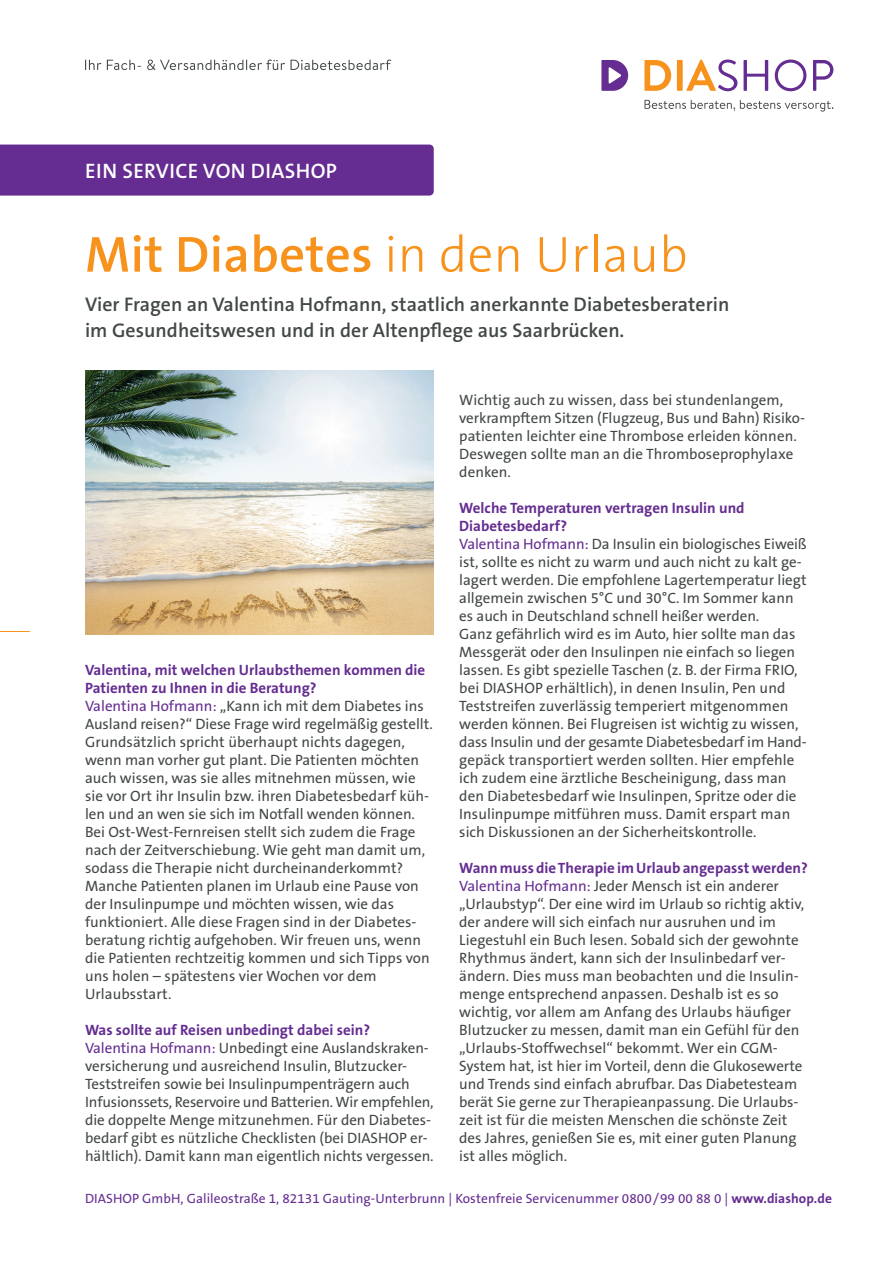
<style>
.page{position:relative;width:893px;height:1263px;background:#fff}
.page>*{position:absolute;margin:0;border:0;box-sizing:border-box;transform-origin:0 0}
.t1{font:600 51px "The Sans B W6";letter-spacing:.005em;color:#f7931d}
.t2{font:600 21px "The Sans B W6";letter-spacing:.02em;color:#fff}
.t3{font:600 19.8px/25.5px "The Sans B W6";letter-spacing:.005em;color:#424846}
.t4{font:15px/18px "The Sans B5 Plain";color:#424846}
.t5{font:700 15px/18px "The Sans B7";color:#652d91}
.t6{font:13.5px "The Sans B5 Plain";letter-spacing:.005em;color:#652d91}
.s1{font-family:"The Sans B W3";font-weight:300}
.s2{color:#652d91}
.s3{font-family:"The Sans B7";font-weight:700}
</style>
<div class="page">
<div style="left:0;top:145px;width:434px;height:51px;background:#652d91"></div>
<img style="left:85px;top:371px;width:349px;height:264px">
<svg style="left:644px;top:60px;width:27px;height:31px"></svg>
<div style="left:677px;top:60px;width:6px;height:31px;background:#f7931d"></div>
<svg style="left:686px;top:60px;width:51px;height:31px"></svg>
<svg style="left:744px;top:60px;width:24px;height:31px"></svg>
<svg style="left:775px;top:60px;width:31px;height:31px"></svg>
<svg style="left:813px;top:60px;width:20px;height:31px"></svg>
<svg style="left:644px;top:100px;width:189px;height:12px"></svg>
<svg style="left:601px;top:60px;width:27px;height:31px"></svg>
<svg style="left:85px;top:60px;width:306px;height:10px"></svg>
<hr style="left:0;top:631px;width:30px;height:1px;background:#f7931d">
<h2 class="t2" style="left:85px;top:157px;width:253px">EIN SERVICE VON DIASHOP</h2>
<h1 class="t1" style="left:85px;top:222px;width:604px">Mit Diabetes <span class="s1">in den Urlaub</span></h1>
<h3 class="t3" style="left:85px;top:292px;width:646px">Vier Fragen an Valentina Hofmann, staatlich anerkannte Diabetesberaterin im Gesundheitswesen und in der Altenpflege aus Saarbrücken.</h3>
<p class="t5" style="left:85px;top:661px;width:342px">Valentina, mit welchen Urlaubsthemen kommen die<br>Patienten zu Ihnen in die Beratung?</p>
<p class="t4" style="left:85px;top:697px;width:349px"><span class="s2">Valentina Hofmann:</span> „Kann ich mit dem Diabetes ins Ausland reisen?“ Diese Frage wird regelmäßig gestellt.<br>Grundsätzlich spricht überhaupt nichts dagegen, wenn man vorher gut plant. Die Patienten möchten auch wissen, was sie alles mitnehmen müssen, wie sie vor Ort ihr Insulin bzw. ihren Diabetesbedarf küh&shy;len und an wen sie sich im Notfall wenden können.<br>Bei Ost-West-Fernreisen stellt sich zudem die Frage nach der Zeitverschiebung. Wie geht man damit um, sodass die Therapie nicht durcheinanderkommt?<br>Manche Patienten planen im Urlaub eine Pause von der Insulinpumpe und möchten wissen, wie das funktioniert. Alle diese Fragen sind in der Diabetes&shy;beratung richtig aufgehoben. Wir freuen uns, wenn die Patienten rechtzeitig kommen und sich Tipps von uns holen – spätestens vier Wochen vor dem Urlaubsstart.</p>
<p class="t5" style="left:85px;top:1021px;width:287px">Was sollte auf Reisen unbedingt dabei sein?</p>
<p class="t4" style="left:85px;top:1039px;width:350px"><span class="s2">Valentina Hofmann:</span> Unbedingt eine Auslandskraken&shy;versicherung und ausreichend Insulin, Blutzucker-Teststreifen sowie bei Insulinpumpenträgern auch Infusionssets, Reservoire und Batterien. Wir empfehlen, die doppelte Menge mitzunehmen. Für den Diabetes&shy;bedarf gibt es nützliche Checklisten (bei DIASHOP er&shy;hältlich). Damit kann man eigentlich nichts vergessen.</p>
<p class="t4" style="left:459px;top:391px;width:347px">Wichtig auch zu wissen, dass bei stundenlangem, verkrampftem Sitzen (Flugzeug, Bus und Bahn) Risiko&shy;patienten leichter eine Thrombose erleiden können.<br>Deswegen sollte man an die Thromboseprophylaxe denken.</p>
<p class="t5" style="left:459px;top:499px;width:287px">Welche Temperaturen vertragen Insulin und<br>Diabetesbedarf?</p>
<p class="t4" style="left:459px;top:535px;width:349px"><span class="s2">Valentina Hofmann:</span> Da Insulin ein biologisches Eiweiß ist, sollte es nicht zu warm und auch nicht zu kalt ge&shy;lagert werden. Die empfohlene Lagertemperatur liegt allgemein zwischen 5°C und 30°C. Im Sommer kann es auch in Deutschland schnell heißer werden.<br>Ganz gefährlich wird es im Auto, hier sollte man das Messgerät oder den Insulinpen nie einfach so liegen lassen. Es gibt spezielle Taschen (z. B. der Firma FRIO, bei DIASHOP erhältlich), in denen Insulin, Pen und Teststreifen zuverlässig temperiert mitgenommen werden können. Bei Flugreisen ist wichtig zu wissen, dass Insulin und der gesamte Diabetesbedarf im Hand&shy;gepäck transportiert werden sollten. Hier empfehle ich zudem eine ärztliche Bescheinigung, dass man den Diabetesbedarf wie Insulinpen, Spritze oder die Insulinpumpe mitführen muss. Damit erspart man sich Diskussionen an der Sicherheitskontrolle.</p>
<p class="t5" style="left:459px;top:859px;width:350px">Wann muss die Therapie im Urlaub angepasst werden?</p>
<p class="t4" style="left:459px;top:877px;width:346px"><span class="s2">Valentina Hofmann:</span> Jeder Mensch ist ein anderer „Urlaubstyp“. Der eine wird im Urlaub so richtig aktiv, der andere will sich einfach nur ausruhen und im Liegestuhl ein Buch lesen. Sobald sich der gewohnte Rhythmus ändert, kann sich der Insulinbedarf ver&shy;ändern. Dies muss man beobachten und die Insulin&shy;menge entsprechend anpassen. Deshalb ist es so wichtig, vor allem am Anfang des Urlaubs häufiger Blutzucker zu messen, damit man ein Gefühl für den „Urlaubs-Stoffwechsel“ bekommt. Wer ein CGM-System hat, ist hier im Vorteil, denn die Glukosewerte und Trends sind einfach abrufbar. Das Diabetesteam berät Sie gerne zur Therapieanpassung. Die Urlaubs&shy;zeit ist für die meisten Menschen die schönste Zeit des Jahres, genießen Sie es, mit einer guten Planung ist alles möglich.</p>
<p class="t6" style="left:85px;top:1192px;width:748px">DIASHOP GmbH, Galileostraße 1, 82131 Gauting-Unterbrunn | Kostenfreie Servicenummer 0800/99 00 88 0 | <span class="s3">www.diashop.de</span></p>
</div>
